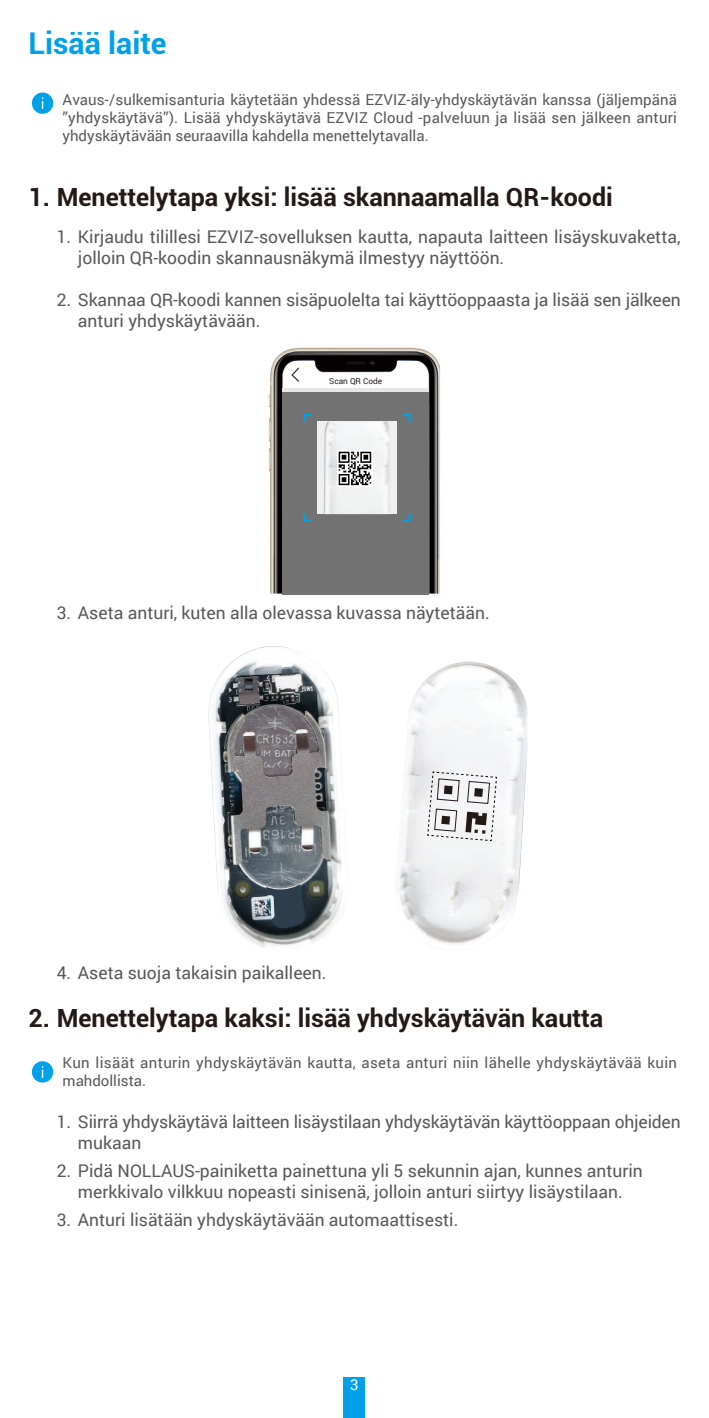
<style>
.page{position:relative;width:709px;height:1418px;background:#fff}
.page>*{position:absolute;margin:0;border:0;box-sizing:border-box;transform-origin:0 0}
.t1{font:700 30px "Roboto";color:#00a1e9}
.t2{font:700 25px "Roboto";color:#231916}
.t3{font:17.5px/21px "Roboto";color:#595857}
.t4{font:15px/18px "Roboto";letter-spacing:.02em;color:#595857;text-align:justify}
.t5{font:15px "Roboto";color:#fff}
.t6{font:8.25px "Roboto";color:#231916}
</style>
<div class="page">
<div style="left:344px;top:1376px;width:21px;height:41px;background:#00a1e9"></div>
<svg style="left:32px;top:92px;width:21px;height:22px"></svg>
<img style="left:268px;top:347px;width:172px;height:246px">
<div style="left:283px;top:392px;width:146px;height:202px;background:#727272"></div>
<hr style="left:283px;top:388px;width:146px;height:4px;background:#e6e6e7">
<svg style="left:291px;top:367px;width:8px;height:15px"></svg>
<div style="left:317px;top:421px;width:80px;height:93px;background:#efeff0"></div>
<svg style="left:303px;top:414px;width:8px;height:8px"></svg>
<svg style="left:403px;top:414px;width:8px;height:8px"></svg>
<svg style="left:303px;top:513px;width:8px;height:8px"></svg>
<svg style="left:403px;top:513px;width:8px;height:8px"></svg>
<img style="left:324px;top:421px;width:66px;height:93px">
<img style="left:337px;top:451px;width:36px;height:35px">
<img style="left:208px;top:646px;width:138px;height:302px">
<svg style="left:266px;top:884px;width:41px;height:43px;background:#3f4e5a"></svg>
<img style="left:396px;top:661px;width:131px;height:286px">
<svg style="left:427px;top:771px;width:70px;height:70px"></svg>
<div style="left:32px;top:1061px;width:21px;height:21px;background:#00a1e9;border-radius:50%"></div>
<h1 class="t1" style="left:28px;top:22px;width:140px">Lisää laite</h1>
<p class="t4" style="left:63px;top:90px;width:616px">Avaus-/sulkemisanturia käytetään yhdessä EZVIZ-äly-yhdyskäytävän kanssa (jäljempänä ”yhdyskäytävä”). Lisää yhdyskäytävä EZVIZ Cloud -palveluun ja lisää sen jälkeen anturi yhdyskäytävään seuraavilla kahdella menettelytavalla.</p>
<h2 class="t2" style="left:28px;top:179px;width:586px">1. Menettelytapa yksi: lisää skannaamalla QR-koodi</h2>
<p class="t3" style="left:78px;top:226px;width:604px;text-indent:-21px">1. Kirjaudu tilillesi EZVIZ-sovelluksen kautta, napauta laitteen lisäyskuvaketta, jolloin QR-koodin skannausnäkymä ilmestyy näyttöön.</p>
<p class="t3" style="left:78px;top:289px;width:604px;text-indent:-21px">2. Skannaa QR-koodi kannen sisäpuolelta tai käyttöoppaasta ja lisää sen jälkeen anturi yhdyskäytävään.</p>
<p class="t6" style="left:329px;top:375px;width:54px">Scan QR Code</p>
<p class="t3" style="left:57px;top:601px;width:434px">3. Aseta anturi, kuten alla olevassa kuvassa näytetään.</p>
<p class="t3" style="left:57px;top:961px;width:271px">4. Aseta suoja takaisin paikalleen.</p>
<h2 class="t2" style="left:28px;top:1000px;width:576px">2. Menettelytapa kaksi: lisää yhdyskäytävän kautta</h2>
<p class="t4" style="left:63px;top:1053px;width:616px">Kun lisäät anturin yhdyskäytävän kautta, aseta anturi niin lähelle yhdyskäytävää kuin mahdollista.</p>
<p class="t3" style="left:78px;top:1110px;width:604px;text-indent:-21px">1. Siirrä yhdyskäytävä laitteen lisäystilaan yhdyskäytävän käyttöoppaan ohjeiden mukaan</p>
<p class="t3" style="left:57px;top:1159px;width:587px;text-align:center">2. Pidä NOLLAUS-painiketta painettuna yli 5 sekunnin ajan, kunnes anturin merkkivalo vilkkuu nopeasti sinisenä, jolloin anturi siirtyy lisäystilaan.</p>
<p class="t3" style="left:57px;top:1208px;width:403px">3. Anturi lisätään yhdyskäytävään automaattisesti.</p>
<p class="t5" style="left:350px;top:1373px;width:10px">3</p>
</div>
